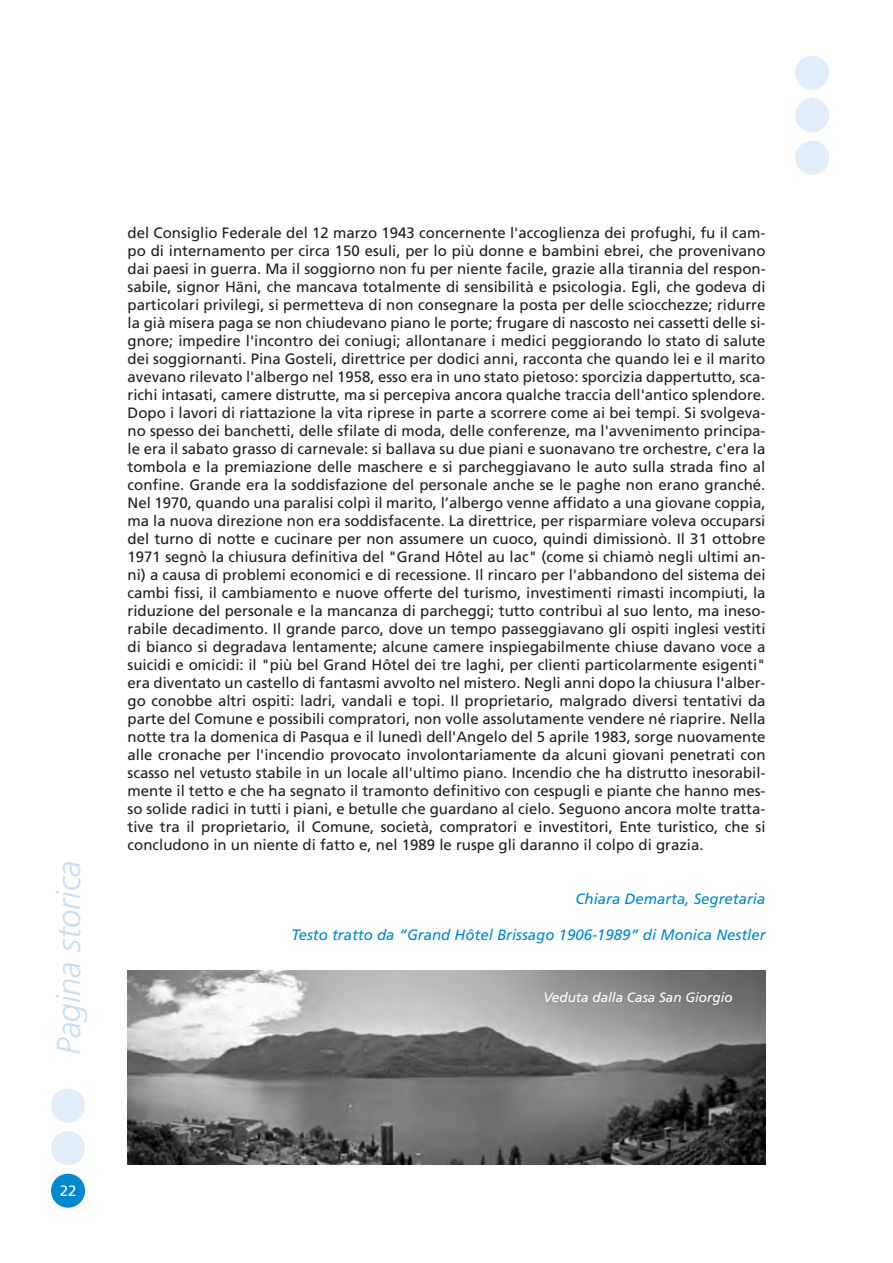
<style>
.page{position:relative;width:893px;height:1263px;background:#fff}
.page>*{position:absolute;margin:0;border:0;box-sizing:border-box;transform-origin:0 0}
.t1{font:italic 300 33px "Frutiger";color:#c7dff2}
.t2{font:15px/18px "Frutiger";color:#231f20;text-align:justify}
.t3{font:italic 15px "Frutiger";color:#0089cf}
.t4{font:15px "Frutiger";color:#fff}
.t5{font:italic 13.5px "Frutiger";color:#fff}
</style>
<div class="page">
<div style="left:795px;top:56px;width:34px;height:34px;background:#e1edf8;border-radius:50%"></div>
<div style="left:795px;top:98px;width:34px;height:34px;background:#e1edf8;border-radius:50%"></div>
<div style="left:795px;top:141px;width:34px;height:34px;background:#e1edf8;border-radius:50%"></div>
<div style="left:51px;top:1174px;width:34px;height:34px;background:#0089cf;border-radius:50%"></div>
<div style="left:51px;top:1131px;width:34px;height:34px;background:#e1edf8;border-radius:50%"></div>
<div style="left:51px;top:1089px;width:34px;height:34px;background:#e1edf8;border-radius:50%"></div>
<img style="left:128px;top:971px;width:637px;height:193px">
<h1 class="t1" style="left:55px;top:1054px;width:196px;rotate:-90deg">Pagina storica</h1>
<p class="t2" style="left:128px;top:225px;width:640px">del Consiglio Federale del 12 marzo 1943 concernente l'accoglienza dei profughi, fu il cam&shy;po di internamento per circa 150 esuli, per lo più donne e bambini ebrei, che provenivano dai paesi in guerra. Ma il soggiorno non fu per niente facile, grazie alla tirannia del respon&shy;sabile, signor Häni, che mancava totalmente di sensibilità e psicologia. Egli, che godeva di particolari privilegi, si permetteva di non consegnare la posta per delle sciocchezze; ridurre la già misera paga se non chiudevano piano le porte; frugare di nascosto nei cassetti delle si&shy;gnore; impedire l'incontro dei coniugi; allontanare i medici peggiorando lo stato di salute dei soggiornanti. Pina Gosteli, direttrice per dodici anni, racconta che quando lei e il marito avevano rilevato l'albergo nel 1958, esso era in uno stato pietoso: sporcizia dappertutto, sca&shy;richi intasati, camere distrutte, ma si percepiva ancora qualche traccia dell'antico splendore.<br>Dopo i lavori di riattazione la vita riprese in parte a scorrere come ai bei tempi. Si svolgeva&shy;no spesso dei banchetti, delle sfilate di moda, delle conferenze, ma l'avvenimento principa&shy;le era il sabato grasso di carnevale: si ballava su due piani e suonavano tre orchestre, c'era la tombola e la premiazione delle maschere e si parcheggiavano le auto sulla strada fino al confine. Grande era la soddisfazione del personale anche se le paghe non erano granché.<br>Nel 1970, quando una paralisi colpì il marito, l’albergo venne affidato a una giovane coppia, ma la nuova direzione non era soddisfacente. La direttrice, per risparmiare voleva occuparsi del turno di notte e cucinare per non assumere un cuoco, quindi dimissionò. Il 31 ottobre 1971 segnò la chiusura definitiva del "Grand Hôtel au lac" (come si chiamò negli ultimi an&shy;ni) a causa di problemi economici e di recessione. Il rincaro per l'abbandono del sistema dei cambi fissi, il cambiamento e nuove offerte del turismo, investimenti rimasti incompiuti, la riduzione del personale e la mancanza di parcheggi; tutto contribuì al suo lento, ma ineso&shy;rabile decadimento. Il grande parco, dove un tempo passeggiavano gli ospiti inglesi vestiti di bianco si degradava lentamente; alcune camere inspiegabilmente chiuse davano voce a suicidi e omicidi: il "più bel Grand Hôtel dei tre laghi, per clienti particolarmente esigenti" era diventato un castello di fantasmi avvolto nel mistero. Negli anni dopo la chiusura l'alber&shy;go conobbe altri ospiti: ladri, vandali e topi. Il proprietario, malgrado diversi tentativi da parte del Comune e possibili compratori, non volle assolutamente vendere né riaprire. Nella notte tra la domenica di Pasqua e il lunedì dell'Angelo del 5 aprile 1983, sorge nuovamente alle cronache per l'incendio provocato involontariamente da alcuni giovani penetrati con scasso nel vetusto stabile in un locale all'ultimo piano. Incendio che ha distrutto inesorabil&shy;mente il tetto e che ha segnato il tramonto definitivo con cespugli e piante che hanno mes&shy;so solide radici in tutti i piani, e betulle che guardano al cielo. Seguono ancora molte tratta&shy;tive tra il proprietario, il Comune, società, compratori e investitori, Ente turistico, che si concludono in un niente di fatto e, nel 1989 le ruspe gli daranno il colpo di grazia.</p>
<p class="t3" style="left:575px;top:892px;width:192px">Chiara Demarta, Segretaria</p>
<p class="t3" style="left:291px;top:928px;width:476px">Testo tratto da “Grand Hôtel Brissago 1906-1989” di Monica Nestler</p>
<p class="t5" style="left:543px;top:992px;width:191px">Veduta dalla Casa San Giorgio</p>
<p class="t4" style="left:60px;top:1185px;width:18px">22</p>
</div>
